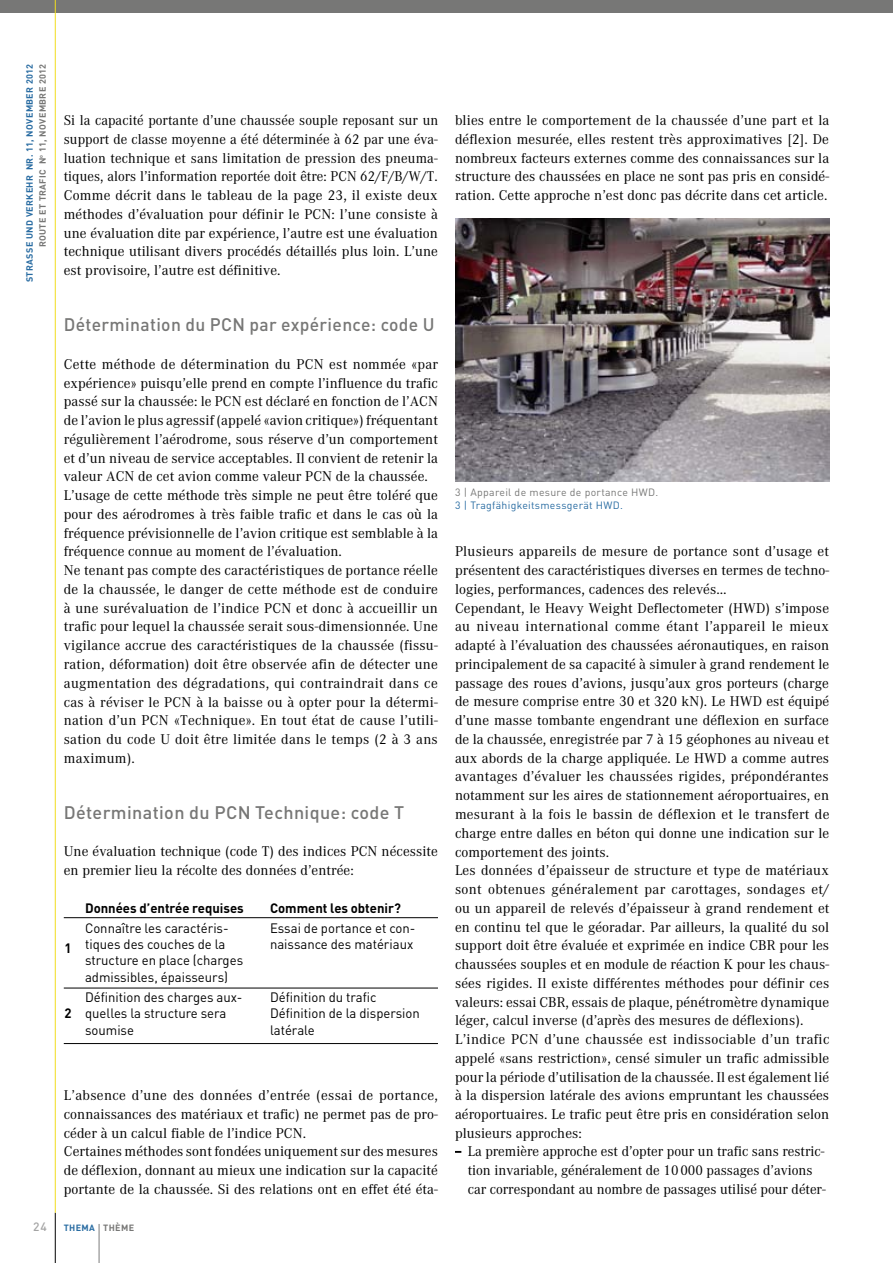
<style>
.page{position:relative;width:893px;height:1263px;background:#fff}
.page>*{position:absolute;margin:0;border:0;box-sizing:border-box;transform-origin:0 0}
.t1{font:300 59.85px "DINOT";color:#000;scale:.15 1}
.t2{font:500 18px "DINOT";letter-spacing:.02em;color:#777776}
.t3{font:14.7px/18.8px "Corporate A";letter-spacing:.005em;color:#000}
.t4{font:13.5px/16.2px "DINOT";color:#000}
.t5{font:700 13.5px "DINOT";color:#000}
.t6{font:500 12px "DINOT";color:#a4a4a4}
.t7{font:10.5px "DINOT";letter-spacing:.03em;color:#777776}
.t8{font:10.5px "DINOT";letter-spacing:.03em;color:#296ca2}
.t9{font:700 9px/12.8px "DINOT";letter-spacing:.04em;color:#296ca2;text-align:right}
.t10{font:700 9px "DINOT";color:#777776}
.s1{color:#777776}
</style>
<div class="page">
<div style="left:0;top:0;width:893px;height:13px;background:#777776"></div>
<hr style="left:64px;top:917px;width:374px;height:1px;background:#000">
<hr style="left:64px;top:988px;width:374px;height:1px;background:#000">
<hr style="left:64px;top:1043px;width:374px;height:1px;background:#000">
<img style="left:455px;top:219px;width:374px;height:262px">
<svg style="left:455px;top:1151px;width:6px;height:2px"></svg>
<hr style="left:55px;top:1213px;width:1px;height:50px;background:#000">
<hr style="left:55px;top:0;width:1px;height:1213px;background:#f2dd1e">
<p class="t9" style="left:23px;top:282px;width:220px;rotate:-90deg">strasse und verkehr NR. 11, november 2012 <span class="s1">route et trafic N</span> <sup>o</sup> <span class="s1">11, novembre 2012</span></p>
<p class="t3" style="left:64px;top:111px;width:376px;text-align:justify">Si la capacité portante d’une chaussée souple reposant sur un support de classe moyenne a été déterminée à 62 par une éva&shy;luation technique et sans limitation de pression des pneuma&shy;tiques, alors l’information reportée doit être: PCN 62/F/B/W/T.<br>Comme décrit dans le tableau de la page 23, il existe deux méthodes d’évaluation pour définir le PCN: l’une consiste à une évaluation dite par expérience, l’autre est une évaluation technique utilisant divers procédés détaillés plus loin. L’une est provisoire, l’autre est définitive.</p>
<p class="t2" style="left:64px;top:313px;width:372px">Détermination du PCN par expérience: code U</p>
<p class="t3" style="left:64px;top:355px;width:376px">Cette méthode de détermination du PCN est nommée «par expérience» puisqu’elle prend en compte l’influence du trafic passé sur la chaussée: le PCN est déclaré en fonction de l’ACN de l’avion le plus agressif (appelé «avion critique») fréquentant régulièrement l’aérodrome, sous réserve d’un comportement et d’un niveau de service acceptables. Il convient de retenir la valeur ACN de cet avion comme valeur PCN de la chaussée.<br>L’usage de cette méthode très simple ne peut être toléré que pour des aérodromes à très faible trafic et dans le cas où la fréquence prévisionnelle de l’avion critique est semblable à la fréquence connue au moment de l’évaluation.<br>Ne tenant pas compte des caractéristiques de portance réelle de la chaussée, le danger de cette méthode est de conduire à une surévaluation de l’indice PCN et donc à accueillir un trafic pour lequel la chaussée serait sous-dimensionnée. Une vigilance accrue des caractéristiques de la chaussée (fissu&shy;ration, déformation) doit être observée afin de détecter une augmentation des dégradations, qui contraindrait dans ce cas à réviser le PCN à la baisse ou à opter pour la détermi&shy;nation d’un PCN «Technique». En tout état de cause l’utili&shy;sation du code U doit être limitée dans le temps (2 à 3 ans maximum).</p>
<p class="t2" style="left:64px;top:801px;width:342px">Détermination du PCN Technique: code T</p>
<p class="t3" style="left:64px;top:842px;width:376px">Une évaluation technique (code T) des indices PCN nécessite en premier lieu la récolte des données d’entrée:</p>
<p class="t5" style="left:85px;top:899px;width:160px">Données d’entrée requises</p>
<p class="t4" style="left:85px;top:920px;width:160px">Connaître les caractéris&shy;tiques des couches de la structure en place (charges admissibles, épaisseurs)</p>
<p class="t4" style="left:85px;top:989px;width:159px">Définition des charges aux&shy;quelles la structure sera soumise</p>
<p class="t5" style="left:270px;top:899px;width:132px">Comment les obtenir?</p>
<p class="t4" style="left:270px;top:920px;width:147px">Essai de portance et con&shy;naissance des matériaux</p>
<p class="t5" style="left:65px;top:939px;width:9px">1</p>
<p class="t4" style="left:270px;top:989px;width:151px">Définition du trafic<br>Définition de la dispersion latérale</p>
<p class="t5" style="left:65px;top:1004px;width:9px">2</p>
<p class="t3" style="left:64px;top:1086px;width:376px">L’absence d’une des données d’entrée (essai de portance, connaissances des matériaux et trafic) ne permet pas de pro&shy;céder à un calcul fiable de l’indice PCN.<br>Certaines méthodes sont fondées uniquement sur des mesures de déflexion, donnant au mieux une indication sur la capacité portante de la chaussée. Si des relations ont en effet été éta-</p>
<p class="t6" style="left:33px;top:1219px;width:15px">24</p>
<p class="t10" style="left:103px;top:1222px;width:8px">THèME</p>
<p class="t9" style="left:64px;top:1221px;width:8px">THEMA</p>
<h1 class="t1" style="left:98px;top:1212px;width:21px">|</h1>
<p class="t3" style="left:455px;top:111px;width:376px;text-align:justify">blies entre le comportement de la chaussée d’une part et la déflexion mesurée, elles restent très approximatives [2]. De nombreux facteurs externes comme des connaissances sur la structure des chaussées en place ne sont pas pris en considé&shy;ration. Cette approche n’est donc pas décrite dans cet article.</p>
<p class="t7" style="left:455px;top:486px;width:205px">3 | Appareil de mesure de portance HWD.</p>
<p class="t8" style="left:455px;top:499px;width:170px">3 | Tragfähigkeitsmessgerät HWD.</p>
<p class="t3" style="left:455px;top:542px;width:376px">Plusieurs appareils de mesure de portance sont d’usage et présentent des caractéristiques diverses en termes de techno&shy;logies, performances, cadences des relevés…<br>Cependant, le Heavy Weight Deflectometer (HWD) s’impose au niveau international comme étant l’appareil le mieux adapté à l’évaluation des chaussées aéronautiques, en raison principalement de sa capacité à simuler à grand rendement le passage des roues d’avions, jusqu’aux gros porteurs (charge de mesure comprise entre 30 et 320 kN). Le HWD est équipé d’une masse tombante engendrant une déflexion en surface de la chaussée, enregistrée par 7 à 15 géophones au niveau et aux abords de la charge appliquée. Le HWD a comme autres avantages d’évaluer les chaussées rigides, prépondérantes notamment sur les aires de stationnement aéroportuaires, en mesurant à la fois le bassin de déflexion et le transfert de charge entre dalles en béton qui donne une indication sur le comportement des joints.<br>Les données d’épaisseur de structure et type de matériaux sont obtenues généralement par carottages, sondages et/ ou un appareil de relevés d’épaisseur à grand rendement et en continu tel que le géoradar. Par ailleurs, la qualité du sol support doit être évaluée et exprimée en indice CBR pour les chaussées souples et en module de réaction K pour les chaus&shy;sées rigides. Il existe différentes méthodes pour définir ces valeurs: essai CBR, essais de plaque, pénétromètre dynamique léger, calcul inverse (d’après des mesures de déflexions).<br>L’indice PCN d’une chaussée est indissociable d’un trafic appelé «sans restriction», censé simuler un trafic admissible pour la période d’utilisation de la chaussée. Il est également lié à la dispersion latérale des avions empruntant les chaussées aéroportuaires. Le trafic peut être pris en considération selon plusieurs approches:</p>
<p class="t3" style="left:468px;top:1142px;width:359px">La première approche est d’opter pour un trafic sans restric&shy;tion invariable, généralement de 10000 passages d’avions car correspondant au nombre de passages utilisé pour déter-</p>
</div>
